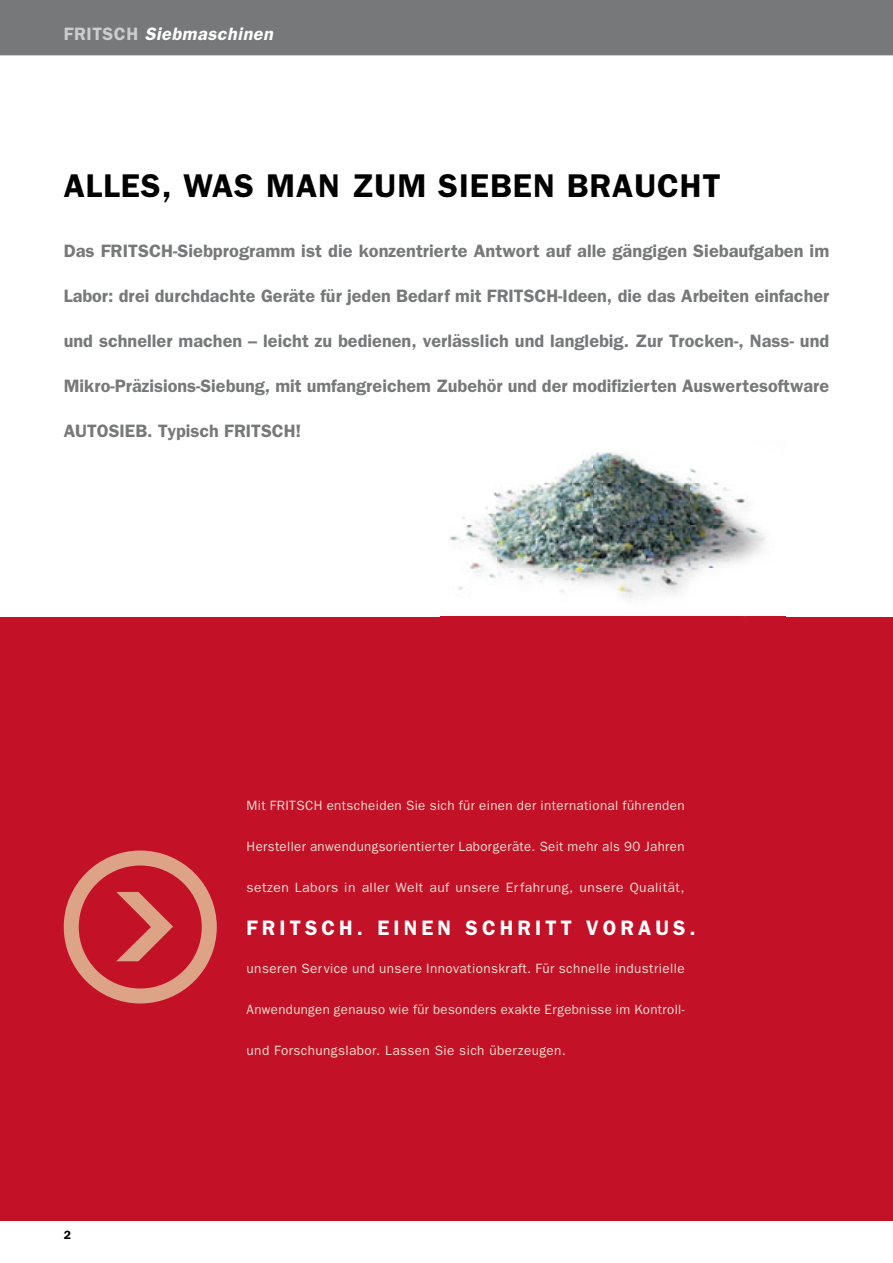
<style>
.page{position:relative;width:893px;height:1263px;background:#fff}
.page>*{position:absolute;margin:0;border:0;box-sizing:border-box;transform-origin:0 0}
.t1{font:600 33px "Franklin Gothic";letter-spacing:.03em;color:#000}
.t2{font:600 21px "Franklin Gothic";letter-spacing:.2em;color:#fff}
.t3{font:600 18px "Franklin Gothic";color:#777879}
.t4{font:italic 600 18px "Franklin Gothic";letter-spacing:.03em;color:#fff}
.t5{font:13.5px "Franklin Gothic";letter-spacing:.03em;color:#f2ded0}
.t6{font:600 12px "Franklin Gothic";color:#000}
.s1{font-style:normal;color:#cbcccd}
</style>
<div class="page">
<div style="left:0;top:617px;width:893px;height:603px;background:#c31128"></div>
<div style="left:64px;top:851px;width:153px;height:153px;border:15px solid #dda387;border-radius:50%"></div>
<svg style="left:116px;top:892px;width:57px;height:69px"></svg>
<div style="left:0;top:0;width:893px;height:55px;background:#777879"></div>
<img style="left:441px;top:616px;width:345px;height:2px">
<img style="left:449px;top:452px;width:317px;height:146px">
<h3 class="t4" style="left:64px;top:28px;width:211px"><span class="s1">FRITSCH</span> Siebmaschinen</h3>
<h1 class="t1" style="left:64px;top:174px;width:658px">ALLES, WAS MAN ZUM SIEBEN BRAUCHT</h1>
<h3 class="t3" style="left:64px;top:244px;width:767px">Das FRITSCH-Siebprogramm ist die konzentrierte Antwort auf alle gängigen Siebaufgaben im</h3>
<h3 class="t3" style="left:64px;top:289px;width:767px">Labor: drei durchdachte Geräte für jeden Bedarf mit FRITSCH-Ideen, die das Arbeiten einfacher</h3>
<h3 class="t3" style="left:64px;top:334px;width:767px">und schneller machen – leicht zu bedienen, verlässlich und langlebig. Zur Trocken-, Nass- und</h3>
<h3 class="t3" style="left:64px;top:379px;width:767px">Mikro-Präzisions-Siebung, mit umfangreichem Zubehör und der modifizierten Auswertesoftware</h3>
<h3 class="t3" style="left:64px;top:424px;width:239px">AUTOSIEB. Typisch FRITSCH!</h3>
<p class="t5" style="left:247px;top:801px;width:439px">Mit FRITSCH entscheiden Sie sich für einen der international führenden</p>
<p class="t5" style="left:247px;top:842px;width:439px">Hersteller anwendungsorientierter Laborgeräte. Seit mehr als 90 Jahren</p>
<p class="t5" style="left:247px;top:883px;width:439px">setzen Labors in aller Welt auf unsere Erfahrung, unsere Qualität,</p>
<h2 class="t2" style="left:247px;top:921px;width:451px">FRITSCH. EINEN SCHRITT VORAUS.</h2>
<p class="t6" style="left:64px;top:1230px;width:9px">2</p>
<p class="t5" style="left:247px;top:964px;width:439px">unseren Service und unsere Innovationskraft. Für schnelle industrielle</p>
<p class="t5" style="left:247px;top:1005px;width:439px">Anwendungen genauso wie für besonders exakte Ergebnisse im Kontroll-</p>
<p class="t5" style="left:247px;top:1045px;width:321px">und Forschungslabor. Lassen Sie sich überzeugen.</p>
</div>
